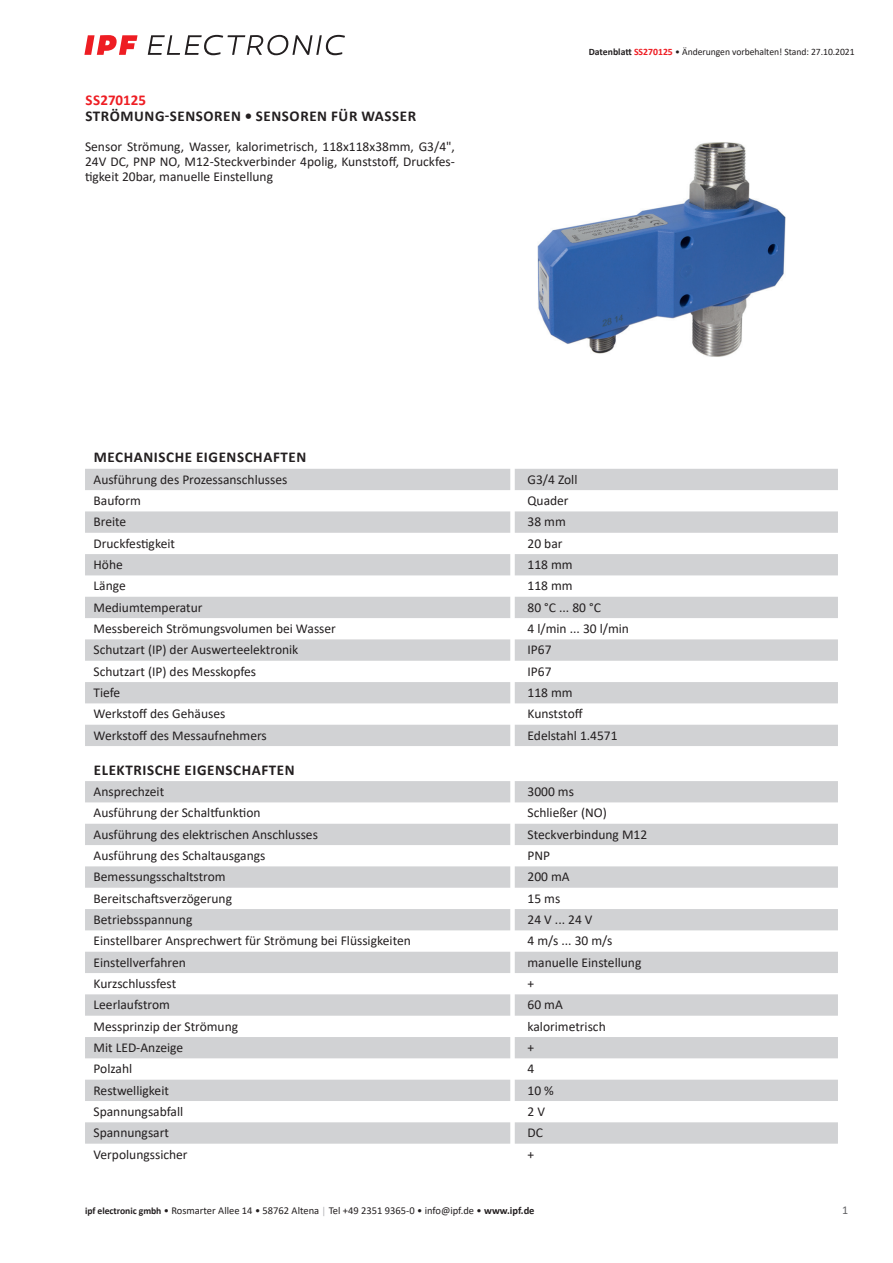
<style>
.page{position:relative;width:893px;height:1263px;background:#fff}
.page>*{position:absolute;margin:0;border:0;box-sizing:border-box;transform-origin:0 0}
.t1{font:700 15px "Calibri";letter-spacing:.04em;color:#231f20}
.t2{font:700 15px "Calibri";color:#ee1d23}
.t3{font:13.5px/15px "Calibri";color:#231f20;text-align:justify}
.t4{font:12px "Calibri";color:#636366}
.t5{font:10.5px "Calibri";color:#231f20}
.t6{font:9.75px "Calibri";letter-spacing:-.005em;color:#231f20}
.s1{font-weight:700}
.s2{font-weight:700;color:#ee1d23}
.s3{font-weight:700;font-size:9.75px}
.s4{font-size:9.75px;color:#a8a9ad}
</style>
<div class="page">
<svg style="left:148px;top:35px;width:197px;height:20px"></svg>
<svg style="left:84px;top:35px;width:54px;height:20px"></svg>
<svg style="left:85px;top:469px;width:753px;height:277px;fill:#d1d2d4"></svg>
<svg style="left:85px;top:781px;width:753px;height:363px;fill:#d2d3d5"></svg>
<img style="left:537px;top:142px;width:248px;height:215px">
<p class="t2" style="left:85px;top:89px;width:62px">SS270125</p>
<p class="t1" style="left:85px;top:106px;width:332px">STRÖMUNG-SENSOREN • SENSOREN FÜR WASSER</p>
<p class="t3" style="left:85px;top:139px;width:371px">Sensor Strömung, Wasser, kalorimetrisch, 118x118x38mm, G3/4", 24V DC, PNP NO, M12-Steckverbinder 4polig, Kunststoff, Druckfes&shy;tigkeit 20bar, manuelle Einstellung</p>
<p class="t6" style="left:589px;top:45px;width:267px"><span class="s1">Datenblatt</span> <span class="s2">SS270125</span> • Änderungen vorbehalten! Stand: 27.10.2021</p>
<p class="t1" style="left:94px;top:447px;width:214px">MECHANISCHE EIGENSCHAFTEN</p>
<p class="t3" style="left:94px;top:471px;width:195px">Ausführung des Prozessanschlusses</p>
<p class="t3" style="left:527px;top:471px;width:51px">G3/4 Zoll</p>
<p class="t3" style="left:94px;top:493px;width:49px">Bauform</p>
<p class="t3" style="left:527px;top:493px;width:43px">Quader</p>
<p class="t3" style="left:94px;top:514px;width:34px">Breite</p>
<p class="t3" style="left:527px;top:514px;width:40px">38 mm</p>
<p class="t3" style="left:94px;top:535px;width:83px">Druckfestigkeit</p>
<p class="t3" style="left:527px;top:535px;width:37px">20 bar</p>
<p class="t3" style="left:94px;top:557px;width:31px">Höhe</p>
<p class="t3" style="left:527px;top:557px;width:47px">118 mm</p>
<p class="t3" style="left:94px;top:578px;width:34px">Länge</p>
<p class="t3" style="left:527px;top:578px;width:47px">118 mm</p>
<p class="t3" style="left:94px;top:599px;width:110px">Mediumtemperatur</p>
<p class="t3" style="left:527px;top:599px;width:75px">80 °C ... 80 °C</p>
<p class="t3" style="left:94px;top:621px;width:244px">Messbereich Strömungsvolumen bei Wasser</p>
<p class="t3" style="left:527px;top:621px;width:103px">4 l/min ... 30 l/min</p>
<p class="t3" style="left:94px;top:642px;width:206px">Schutzart (IP) der Auswerteelektronik</p>
<p class="t3" style="left:527px;top:642px;width:26px">IP67</p>
<p class="t3" style="left:94px;top:663px;width:164px">Schutzart (IP) des Messkopfes</p>
<p class="t3" style="left:527px;top:663px;width:26px">IP67</p>
<p class="t3" style="left:94px;top:685px;width:28px">Tiefe</p>
<p class="t3" style="left:527px;top:685px;width:47px">118 mm</p>
<p class="t3" style="left:94px;top:706px;width:133px">Werkstoff des Gehäuses</p>
<p class="t3" style="left:527px;top:706px;width:57px">Kunststoff</p>
<p class="t3" style="left:94px;top:727px;width:175px">Werkstoff des Messaufnehmers</p>
<p class="t3" style="left:527px;top:727px;width:92px">Edelstahl 1.4571</p>
<p class="t1" style="left:94px;top:759px;width:202px">ELEKTRISCHE EIGENSCHAFTEN</p>
<p class="t3" style="left:94px;top:784px;width:72px">Ansprechzeit</p>
<p class="t3" style="left:527px;top:784px;width:48px">3000 ms</p>
<p class="t3" style="left:94px;top:805px;width:169px">Ausführung der Schaltfunktion</p>
<p class="t3" style="left:527px;top:805px;width:81px">Schließer (NO)</p>
<p class="t3" style="left:94px;top:826px;width:226px">Ausführung des elektrischen Anschlusses</p>
<p class="t3" style="left:527px;top:826px;width:121px">Steckverbindung M12</p>
<p class="t3" style="left:94px;top:848px;width:173px">Ausführung des Schaltausgangs</p>
<p class="t3" style="left:527px;top:848px;width:24px">PNP</p>
<p class="t3" style="left:94px;top:869px;width:134px">Bemessungsschaltstrom</p>
<p class="t3" style="left:527px;top:869px;width:44px">200 mA</p>
<p class="t3" style="left:94px;top:890px;width:140px">Bereitschaftsverzögerung</p>
<p class="t3" style="left:527px;top:890px;width:34px">15 ms</p>
<p class="t3" style="left:94px;top:912px;width:100px">Betriebsspannung</p>
<p class="t3" style="left:527px;top:912px;width:67px">24 V ... 24 V</p>
<p class="t3" style="left:94px;top:933px;width:319px">Einstellbarer Ansprechwert für Strömung bei Flüssigkeiten</p>
<p class="t3" style="left:527px;top:933px;width:87px">4 m/s ... 30 m/s</p>
<p class="t3" style="left:94px;top:954px;width:94px">Einstellverfahren</p>
<p class="t3" style="left:527px;top:954px;width:115px">manuelle Einstellung</p>
<p class="t3" style="left:94px;top:976px;width:84px">Kurzschlussfest</p>
<p class="t3" style="left:527px;top:976px;width:8px">+</p>
<p class="t3" style="left:94px;top:997px;width:78px">Leerlaufstrom</p>
<p class="t3" style="left:527px;top:997px;width:37px">60 mA</p>
<p class="t3" style="left:94px;top:1018px;width:146px">Messprinzip der Strömung</p>
<p class="t3" style="left:527px;top:1018px;width:80px">kalorimetrisch</p>
<p class="t3" style="left:94px;top:1040px;width:91px">Mit LED-Anzeige</p>
<p class="t3" style="left:527px;top:1040px;width:8px">+</p>
<p class="t3" style="left:94px;top:1061px;width:40px">Polzahl</p>
<p class="t3" style="left:527px;top:1061px;width:8px">4</p>
<p class="t3" style="left:94px;top:1082px;width:77px">Restwelligkeit</p>
<p class="t3" style="left:527px;top:1082px;width:28px">10 %</p>
<p class="t3" style="left:94px;top:1104px;width:91px">Spannungsabfall</p>
<p class="t3" style="left:527px;top:1104px;width:19px">2V</p>
<p class="t3" style="left:94px;top:1125px;width:77px">Spannungsart</p>
<p class="t3" style="left:527px;top:1125px;width:17px">DC</p>
<p class="t3" style="left:94px;top:1146px;width:96px">Verpolungssicher</p>
<p class="t3" style="left:527px;top:1146px;width:8px">+</p>
<p class="t5" style="left:85px;top:1203px;width:451px"><span class="s3">ipf electronic gmbh</span> • Rosmarter Allee 14 • 58762 Altena <span class="s4">│</span> Tel +49 2351 9365-0 • info@ipf.de • <span class="s1">www.ipf.de</span></p>
<p class="t4" style="left:842px;top:1201px;width:8px">1</p>
</div>
